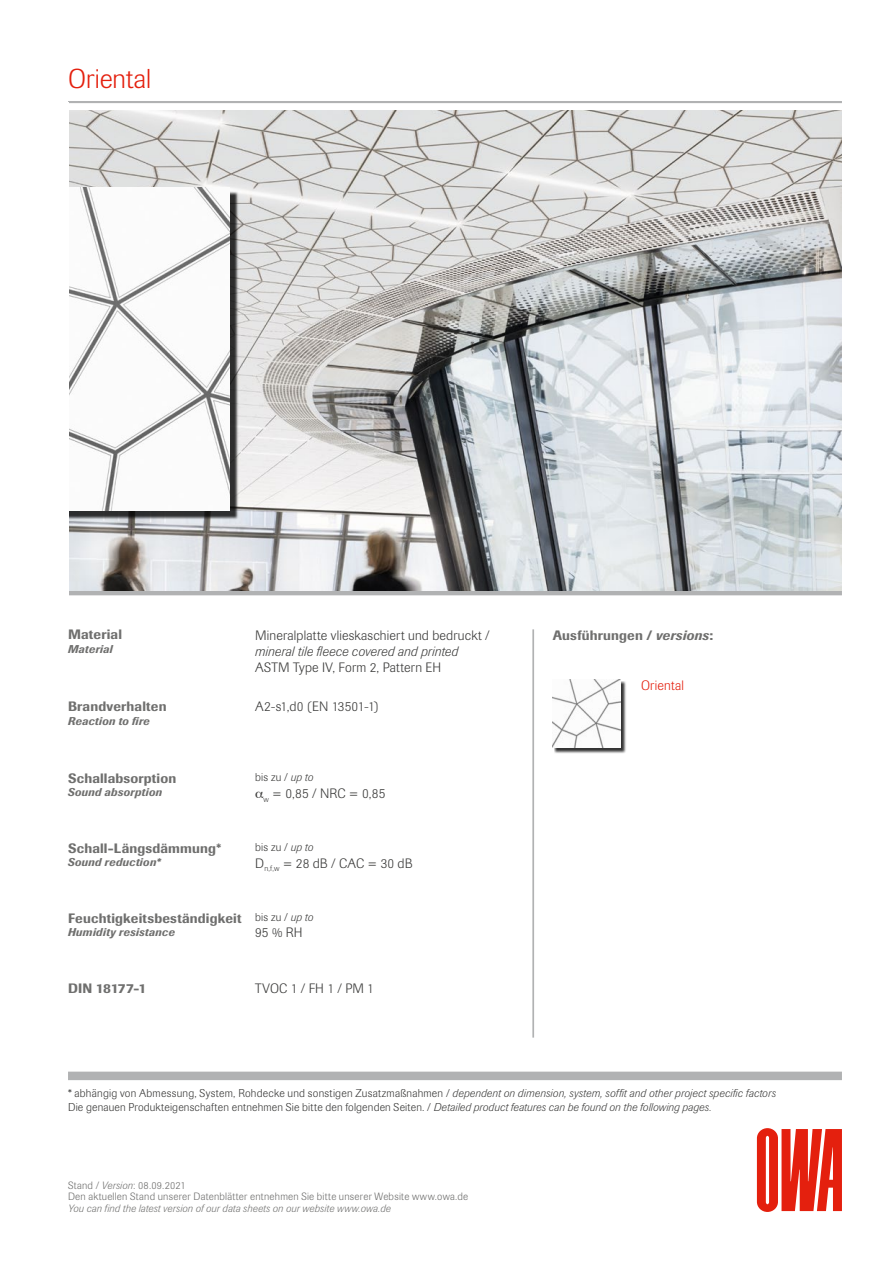
<style>
.page{position:relative;width:893px;height:1263px;background:#fff}
.page>*{position:absolute;margin:0;border:0;box-sizing:border-box;transform-origin:0 0}
.t1{font:300 27px "Imago Pro";color:#e4200e}
.t2{font:300 13.5px "Imago Pro";letter-spacing:.015em;color:#3b3b3a}
.t3{font:500 13.5px "Imago Pro";letter-spacing:.01em;color:#6f6f6e}
.t4{font:italic 300 13.5px "Imago Pro";letter-spacing:.01em;color:#3b3b3a}
.t5{font:300 13.5px "Imago Pro";letter-spacing:.015em;color:#e4200e}
.t6{font:300 11.25px/13.5px "Imago Pro";letter-spacing:.02em;color:#3b3b3a}
.t7{font:italic 500 11.25px "Imago Pro";letter-spacing:.02em;color:#6f6f6e}
.t8{font:300 10.5px/11.6px "Imago Pro";letter-spacing:.025em;color:#6f6f6e}
.t9{font:italic 300 10.5px "Imago Pro";letter-spacing:.02em;color:#6f6f6e}
.s1{font-style:italic}
</style>
<div class="page">
<hr style="left:68px;top:101px;width:774px;height:2px;background:#b1b2b3">
<svg style="left:69px;top:590px;width:773px;height:5px;background:#b0b2b3"></svg>
<div style="left:68px;top:1071px;width:774px;height:9px;background:#b1b2b3"></div>
<svg style="left:757px;top:1128px;width:85px;height:84px"></svg>
<hr style="left:532px;top:629px;width:2px;height:408px;background:#b1b2b3">
<div style="left:554px;top:681px;width:73px;height:72px;background:#000;opacity:.8"></div>
<img style="left:553px;top:680px;width:68px;height:68px">
<img style="left:69px;top:111px;width:773px;height:479px">
<div style="left:4px;top:191px;width:235px;height:329px;background:#000;opacity:.8"></div>
<img style="left:68px;top:187px;width:162px;height:323px">
<div style="left:0;top:102px;width:68px;height:493px;background:#fff"></div>
<h1 class="t1" style="left:68px;top:61px;width:85px">Oriental</h1>
<p class="t3" style="left:68px;top:626px;width:56px">Material</p>
<p class="t7" style="left:68px;top:642px;width:46px">Material</p>
<p class="t3" style="left:68px;top:698px;width:100px">Brandverhalten</p>
<p class="t7" style="left:68px;top:713px;width:83px">Reaction to fire</p>
<p class="t2" style="left:255px;top:626px;width:236px">Mineralplatte vlieskaschiert und bedruckt /</p>
<p class="t4" style="left:255px;top:642px;width:205px">mineral tile fleece covered and printed</p>
<p class="t2" style="left:255px;top:659px;width:188px">ASTM Type IV, Form 2, Pattern EH</p>
<p class="t2" style="left:255px;top:698px;width:125px">A2-s1,d0 (EN 13501-1)</p>
<p class="t3" style="left:68px;top:769px;width:110px">Schallabsorption</p>
<p class="t7" style="left:68px;top:785px;width:96px">Sound absorption</p>
<p class="t3" style="left:68px;top:839px;width:155px">Schall-Längsdämmung*</p>
<p class="t7" style="left:68px;top:855px;width:94px">Sound reduction*</p>
<p class="t6" style="left:255px;top:770px;width:60px">bis zu / <span class="s1">up to</span></p>
<p class="t2" style="left:263px;top:784px;width:124px"><sub>w</sub> = 0,85 / NRC = 0,85</p>
<p class="t6" style="left:255px;top:840px;width:60px">bis zu / <span class="s1">up to</span></p>
<p class="t2" style="left:255px;top:854px;width:159px">D<sub>n,f,w</sub> = 28 dB / CAC = 30 dB</p>
<p class="t3" style="left:68px;top:909px;width:175px">Feuchtigkeitsbeständigkeit</p>
<p class="t7" style="left:68px;top:925px;width:108px">Humidity resistance</p>
<p class="t6" style="left:255px;top:910px;width:60px">bis zu / <span class="s1">up to</span></p>
<p class="t2" style="left:255px;top:924px;width:49px">95 % RH</p>
<p class="t3" style="left:68px;top:979px;width:80px">DIN 18177-1</p>
<p class="t2" style="left:255px;top:979px;width:120px">TVOC 1 / FH 1 / PM 1</p>
<p class="t3" style="left:553px;top:626px;width:162px">Ausführungen / <span class="s1">versions</span>:</p>
<p class="t5" style="left:641px;top:676px;width:44px">Oriental</p>
<p class="t6" style="left:68px;top:1086px;width:709px">* abhängig von Abmessung, System, Rohdecke und sonstigen Zusatzmaßnahmen / <span class="s1">dependent on dimension, system, soffit and other project specific factors<br></span>Die genauen Produkteigenschaften entnehmen Sie bitte den folgenden Seiten. / <span class="s1">Detailed product features can be found on the following pages.</span></p>
<p class="t8" style="left:68px;top:1179px;width:402px">Stand / <span class="s1">Version</span>: 08.09.2021<br>Den aktuellen Stand unserer Datenblätter entnehmen Sie bitte unserer Website www.owa.de</p>
<p class="t9" style="left:68px;top:1201px;width:324px">You can find the latest version of our data sheets on our website www.owa.de</p>
</div>
